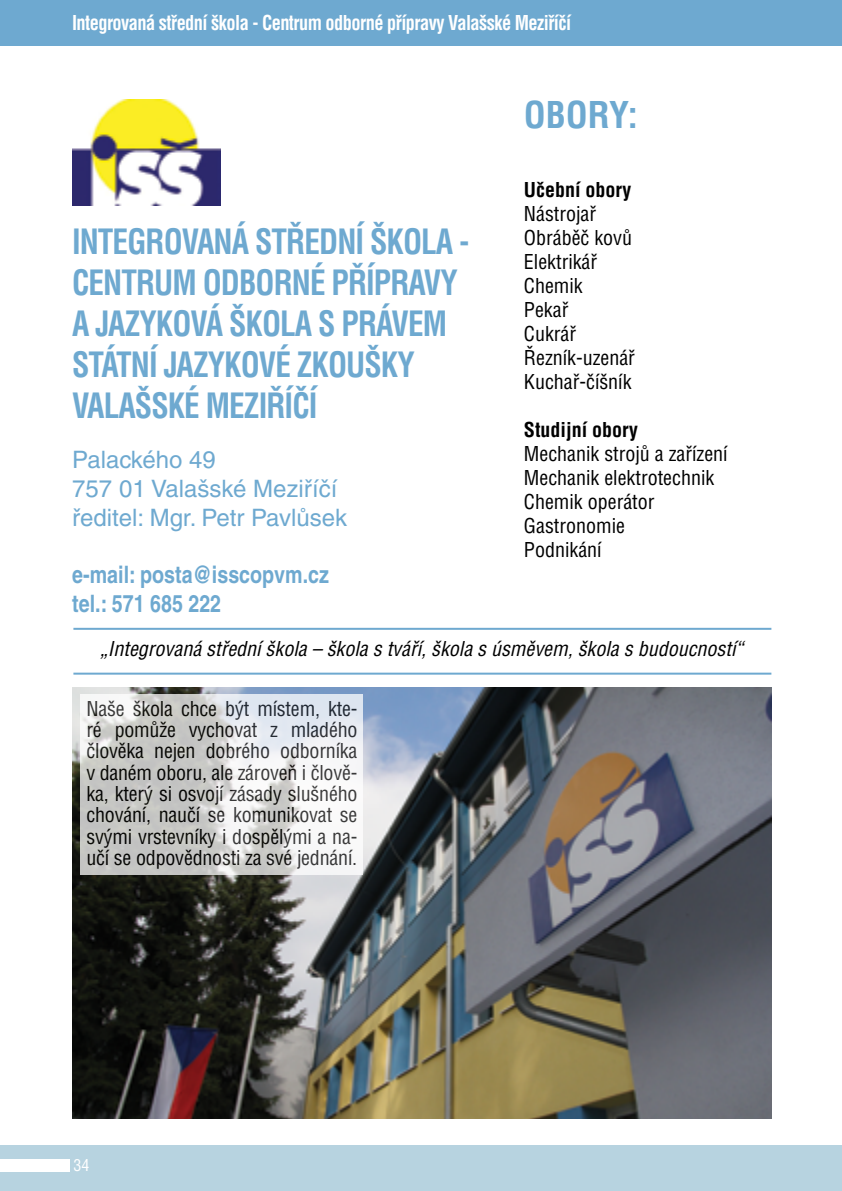
<style>
.page{position:relative;width:842px;height:1191px;background:#fff}
.page>*{position:absolute;margin:0;border:0;box-sizing:border-box;transform-origin:0 0}
.t1{font:700 condensed 36px "Helvetica CE";color:#6ea9d0}
.t2{font:700 condensed 34px/40.8px "Helvetica CE";letter-spacing:-.03em;color:#6ea9d0;scale:.92 1}
.t3{font:24px/28.8px "Helvetica CE";color:#6ea9d0}
.t4{font:700 condensed 24px/28.8px "Helvetica CE";color:#6ea9d0}
.t5{font:condensed 20px/24px "Helvetica CE";color:#000}
.t6{font:italic condensed 20px "Helvetica CE";color:#000}
.t7{font:700 condensed 20px "Helvetica CE";letter-spacing:-.03em;color:#fff;scale:.92 1}
.t8{font:700 condensed 20px "Helvetica CE";color:#000}
.t9{font:condensed 16px "Helvetica CE";color:#fff}
</style>
<div class="page">
<div style="left:0;top:1145px;width:842px;height:46px;background:#b7d3e0"></div>
<div style="left:0;top:0;width:842px;height:45px;background:#6ea9d0"></div>
<hr style="left:73px;top:628px;width:698px;height:2px;background:#6ea9d0">
<img style="left:72px;top:99px;width:149px;height:107px">
<img style="left:72px;top:687px;width:699px;height:432px">
<hr style="left:73px;top:672px;width:698px;height:2px;background:#6ea9d0">
<svg style="left:81px;top:694px;width:282px;height:180px"></svg>
<div style="left:0;top:1159px;width:69px;height:12px;background:#fff"></div>
<p class="t7" style="left:72px;top:10px;width:544px">Integrovaná střední škola - Centrum odborné přípravy Valašské Meziříčí</p>
<h2 class="t2" style="left:72px;top:221px;width:434px">INTEGROVANÁ STŘEDNÍ ŠKOLA -<br>CENTRUM ODBORNÉ PŘÍPRAVY<br>A JAZYKOVÁ ŠKOLA S PRÁVEM<br>STÁTNÍ JAZYKOVÉ ZKOUŠKY<br>VALAŠSKÉ MEZIŘÍČÍ</h2>
<p class="t3" style="left:72px;top:445px;width:276px">Palackého 49<br>757 01 Valašské Meziříčí ředitel: Mgr. Petr Pavlůsek</p>
<p class="t4" style="left:72px;top:560px;width:258px">e-mail: posta@isscopvm.cz tel.: 571 685 222</p>
<h1 class="t1" style="left:524px;top:92px;width:116px">OBORY:</h1>
<p class="t8" style="left:524px;top:177px;width:109px">Učební obory</p>
<p class="t5" style="left:524px;top:201px;width:113px">Nástrojař<br>Obráběč kovů<br>Elektrikář<br>Chemik<br>Pekař<br>Cukrář<br>Řezník-uzenář<br>Kuchař-číšník</p>
<p class="t8" style="left:524px;top:417px;width:116px">Studijní obory</p>
<p class="t5" style="left:524px;top:441px;width:205px">Mechanik strojů a zařízení<br>Mechanik elektrotechnik<br>Chemik operátor<br>Gastronomie<br>Podnikání</p>
<p class="t6" style="left:100px;top:636px;width:645px">„Integrovaná střední škola – škola s tváří, škola s úsměvem, škola s budoucností“</p>
<p class="t5" style="left:86px;top:697px;width:273px;line-height:21.4px;text-align:justify">Naše škola chce být místem, kte&shy;ré pomůže vychovat z mladého člověka nejen dobrého odborníka v daném oboru, ale zároveň i člově&shy;ka, který si osvojí zásady slušného chování, naučí se komunikovat se svými vrstevníky i dospělými a na&shy;učí se odpovědnosti za své jednání.</p>
<p class="t9" style="left:73px;top:1155px;width:17px">34</p>
</div>
